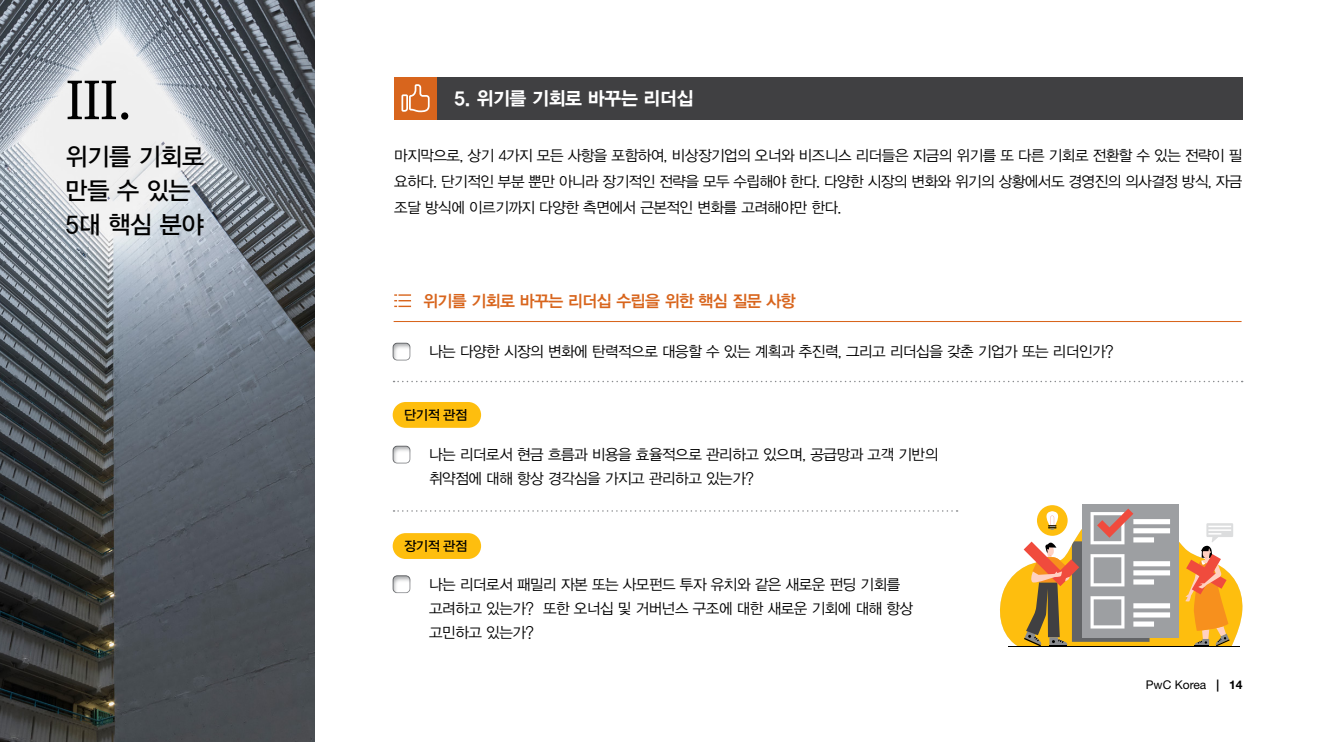
<style>
.page{position:relative;width:1319px;height:742px;background:#fff}
.page>*{position:absolute;margin:0;border:0;box-sizing:border-box;transform-origin:0 0}
.t1{font:57.3px "ITC Charter Com";color:#000}
.t2{font:24.75px/34px "YDVYGO33";letter-spacing:-.015em;color:#000}
.t3{font:18.75px "YDVYGO35";letter-spacing:-.02em;color:#fff}
.t4{font:16.5px "YDVYGO34";letter-spacing:-.03em;color:#d8651d}
.t5{font:15px/24px "YDVYGO32";letter-spacing:-.03em;color:#000}
.t6{font:13.5px "YDVYGO33";letter-spacing:-.03em;color:#000}
.t7{font:12px "Helvetica Neue";color:#000}
.s1{font-weight:700}
</style>
<div class="page">
<img style="left:0;top:0;width:315px;height:742px">
<div style="left:437px;top:77px;width:805px;height:42px;background:#404042"></div>
<div style="left:394px;top:77px;width:43px;height:42px;background:#d8651d"></div>
<svg style="left:401px;top:84px;width:28px;height:28px"></svg>
<div style="left:392px;top:402px;width:89px;height:26px;background:#febe0e;border-radius:13px"></div>
<div style="left:392px;top:533px;width:89px;height:26px;background:#febe0e;border-radius:13px"></div>
<div style="left:379px;top:331px;width:45px;height:30px;background:#898b8e;opacity:.7"></div>
<div style="left:379px;top:434px;width:45px;height:30px;background:#898b8e;opacity:.7"></div>
<div style="left:379px;top:563px;width:45px;height:30px;background:#898b8e;opacity:.7"></div>
<hr style="left:393px;top:321px;width:848px;height:1px;background:#d8651d">
<svg style="left:393px;top:381px;width:849px;height:1px"></svg>
<svg style="left:393px;top:510px;width:564px;height:1px"></svg>
<svg style="left:394px;top:294px;width:17px;height:13px"></svg>
<div style="left:1082px;top:503px;width:96px;height:134px;background:#9d9fa2"></div>
<hr style="left:1008px;top:646px;width:232px;height:1px;background:#000">
<svg style="left:1036px;top:505px;width:31px;height:31px"></svg>
<svg style="left:1000px;top:508px;width:243px;height:138px"></svg>
<h1 class="t1" style="left:66px;top:64px;width:68px">III.</h1>
<h2 class="t2" style="left:66px;top:138px;width:140px">위기를 기회로 만들 수 있는<br>5대 핵심 분야</h2>
<p class="t3" style="left:454px;top:86px;width:241px">5. 위기를 기회로 바꾸는 리더십</p>
<p class="t5" style="left:394px;top:142px;width:849px;line-height:25.5px;text-align:justify">마지막으로, 상기 4가지 모든 사항을 포함하여, 비상장기업의 오너와 비즈니스 리더들은 지금의 위기를 또 다른 기회로 전환할 수 있는 전략이 필 요하다. 단기적인 부분 뿐만 아니라 장기적인 전략을 모두 수립해야 한다. 다양한 시장의 변화와 위기의 상황에서도 경영진의 의사결정 방식, 자금 조달 방식에 이르기까지 다양한 측면에서 근본적인 변화를 고려해야만 한다.</p>
<p class="t4" style="left:423px;top:290px;width:374px">위기를 기회로 바꾸는 리더십 수립을 위한 핵심 질문 사항</p>
<p class="t5" style="left:429px;top:338px;width:686px">나는 다양한 시장의 변화에 탄력적으로 대응할 수 있는 계획과 추진력, 그리고 리더십을 갖춘 기업가 또는 리더인가?</p>
<p class="t6" style="left:404px;top:406px;width:64px">단기적 관점</p>
<p class="t5" style="left:429px;top:441px;width:510px">나는 리더로서 현금 흐름과 비용을 효율적으로 관리하고 있으며, 공급망과 고객 기반의 취약점에 대해 항상 경각심을 가지고 관리하고 있는가?</p>
<p class="t6" style="left:404px;top:537px;width:64px">장기적 관점</p>
<p class="t5" style="left:429px;top:571px;width:485px">나는 리더로서 패밀리 자본 또는 사모펀드 투자 유치와 같은 새로운 펀딩 기회를 고려하고 있는가? 또한 오너십 및 거버넌스 구조에 대한 새로운 기회에 대해 항상 고민하고 있는가?</p>
<p class="t7" style="left:1145px;top:677px;width:98px">PwC Korea <span class="s1">| 14</span></p>
</div>
